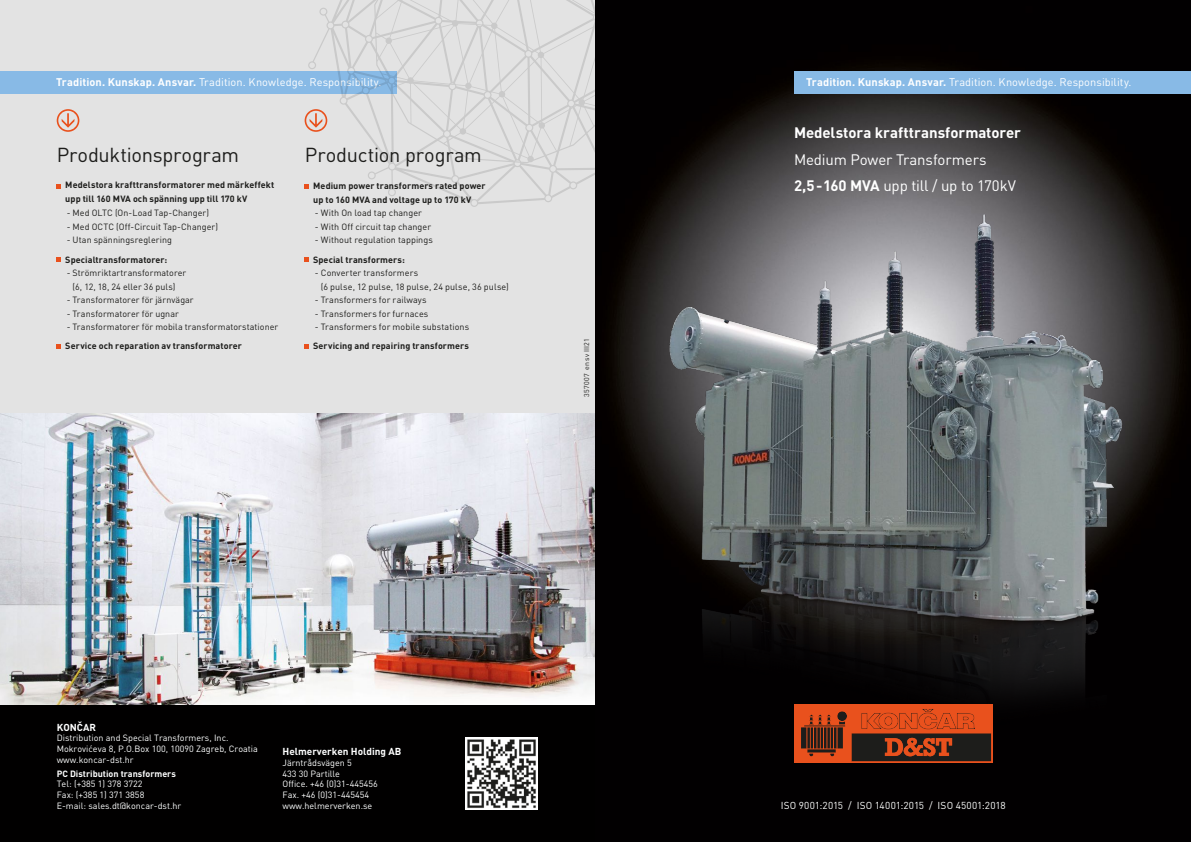
<style>
.page{position:relative;width:1191px;height:842px;background:#fff}
.page>*{position:absolute;margin:0;border:0;box-sizing:border-box;transform-origin:0 0}
.t1{font:20px "DIN";letter-spacing:-.01em;color:#1d1d1b}
.t2{font:15px/26.4px "DIN";letter-spacing:-.01em;color:#fff}
.t3{font:700 15px "DIN";letter-spacing:-.005em;color:#fff}
.t4{font:11px "DIN";letter-spacing:.005em;color:#fff}
.t5{font:10px "DIN";letter-spacing:.015em;color:#fff}
.t6{font:700 10px "DIN";color:#fff}
.t7{font:9px/13.5px "DIN";letter-spacing:.005em;color:#1d1d1b;text-align:center}
.t8{font:700 9px/13.5px "DIN";letter-spacing:.01em;color:#1d1d1b}
.t9{font:9px/10.8px "DIN";color:#fff}
.t10{font:700 9px "DIN";color:#fff}
.t11{font:7px "DIN";letter-spacing:.025em;color:#1d1d1b}
.s1{font-weight:700}
</style>
<div class="page">
<div style="left:0;top:0;width:595px;height:842px;background:#e3e3e3"></div>
<div style="left:0;top:71px;width:397px;height:23px;background:#88bae6"></div>
<img style="left:0;top:414px;width:595px;height:292px">
<svg style="left:57px;top:109px;width:22px;height:23px"></svg>
<svg style="left:305px;top:109px;width:21px;height:23px"></svg>
<svg style="left:308px;top:8px;width:18px;height:61px"></svg>
<svg style="left:326px;top:0;width:269px;height:207px"></svg>
<svg style="left:57px;top:184px;width:4px;height:4px"></svg>
<svg style="left:57px;top:257px;width:4px;height:4px"></svg>
<svg style="left:57px;top:344px;width:4px;height:4px"></svg>
<svg style="left:305px;top:184px;width:4px;height:4px"></svg>
<svg style="left:305px;top:257px;width:4px;height:4px"></svg>
<svg style="left:305px;top:344px;width:4px;height:4px"></svg>
<div style="left:0;top:706px;width:595px;height:136px;background:#010000"></div>
<img style="left:465px;top:737px;width:72px;height:72px">
<img style="left:595px;top:0;width:596px;height:842px">
<div style="left:794px;top:71px;width:397px;height:23px;background:#88bae6"></div>
<img style="left:637px;top:199px;width:537px;height:595px">
<svg style="left:794px;top:704px;width:198px;height:59px"></svg>
<svg style="left:795px;top:705px;width:196px;height:56px;background:#9a3c1c"></svg>
<p class="t4" style="left:56px;top:75px;width:327px"><span class="s1">Tradition. Kunskap. Ansvar.</span> Tradition. Knowledge. Responsibility.</p>
<h1 class="t1" style="left:57px;top:142px;width:184px">Produktionsprogram</h1>
<p class="t8" style="left:65px;top:178px;width:210px">Medelstora krafttransformatorer med märkeffekt upp till 160 MVA och spänning upp till 170 kV</p>
<p class="t7" style="left:67px;top:206px;width:144px">- Med OLTC (On-Load Tap-Changer)</p>
<p class="t7" style="left:67px;top:220px;width:153px">- Med OCTC (Off-Circuit Tap-Changer)</p>
<p class="t7" style="left:67px;top:233px;width:107px">- Utan spänningsreglering</p>
<p class="t8" style="left:65px;top:252px;width:104px">Specialtransformatorer:</p>
<p class="t7" style="left:67px;top:266px;width:121px">- Strömriktartransformatorer (6, 12, 18, 24 eller 36 puls)</p>
<p class="t7" style="left:67px;top:293px;width:128px">- Transformatorer för järnvägar</p>
<p class="t7" style="left:67px;top:306px;width:114px">- Transformatorer för ugnar</p>
<p class="t7" style="left:67px;top:320px;width:213px">- Transformatorer för mobila transformatorstationer</p>
<p class="t8" style="left:65px;top:339px;width:178px">Service och reparation av transformatorer</p>
<h1 class="t1" style="left:305px;top:142px;width:179px">Production program</h1>
<p class="t8" style="left:313px;top:179px;width:174px">Medium power transformers rated power up to 160 MVA and voltage up to 170 kV</p>
<p class="t7" style="left:315px;top:206px;width:109px">- With On load tap changer</p>
<p class="t7" style="left:315px;top:220px;width:118px">- With Off circuit tap changer</p>
<p class="t7" style="left:315px;top:233px;width:119px">- Without regulation tappings</p>
<p class="t8" style="left:313px;top:252px;width:93px">Special transformers:</p>
<p class="t7" style="left:321px;top:266px;width:190px;text-align:left;text-indent:-6px">- Converter transformers<br>(6 pulse, 12 pulse, 18 pulse, 24 pulse, 36 pulse)</p>
<p class="t7" style="left:315px;top:293px;width:113px">- Transformers for railways</p>
<p class="t7" style="left:315px;top:306px;width:115px">- Transformers for furnaces</p>
<p class="t7" style="left:315px;top:320px;width:156px">- Transformers for mobile substations</p>
<p class="t8" style="left:313px;top:339px;width:157px">Servicing and repairing transformers</p>
<p class="t11" style="left:582px;top:397px;width:60px;rotate:-90deg">357007 en sv III21</p>
<p class="t6" style="left:57px;top:720px;width:41px">KONČAR</p>
<p class="t9" style="left:57px;top:732px;width:203px">Distribution and Special Transformers, Inc.<br>Mokrovićeva 8, P.O.Box 100, 10090 Zagreb, Croatia www.koncar-dst.hr</p>
<p class="t10" style="left:57px;top:767px;width:121px">PC Distribution transformers</p>
<p class="t9" style="left:57px;top:779px;width:126px">Tel: (+385 1) 378 3722<br>Fax: (+385 1) 371 3858<br>E-mail: sales.dt@koncar-dst.hr</p>
<p class="t6" style="left:282px;top:745px;width:120px">Helmerverken Holding AB</p>
<p class="t9" style="left:282px;top:757px;width:97px">Järntrådsvägen 5<br>433 30 Partille<br>Office. +46 (0)31-445456<br>Fax. +46 (0)31-445454 www.helmerverken.se</p>
<p class="t4" style="left:806px;top:75px;width:327px"><span class="s1">Tradition. Kunskap. Ansvar.</span> Tradition. Knowledge. Responsibility.</p>
<h2 class="t3" style="left:794px;top:123px;width:228px">Medelstora krafttransformatorer</h2>
<h2 class="t2" style="left:794px;top:146px;width:223px">Medium Power Transformers<br><span class="s1">2,5-160 MVA</span> upp till / up to 170kV</h2>
<p class="t5" style="left:781px;top:799px;width:226px">ISO 9001:2015 / ISO 14001:2015 / ISO 45001:2018</p>
</div>
